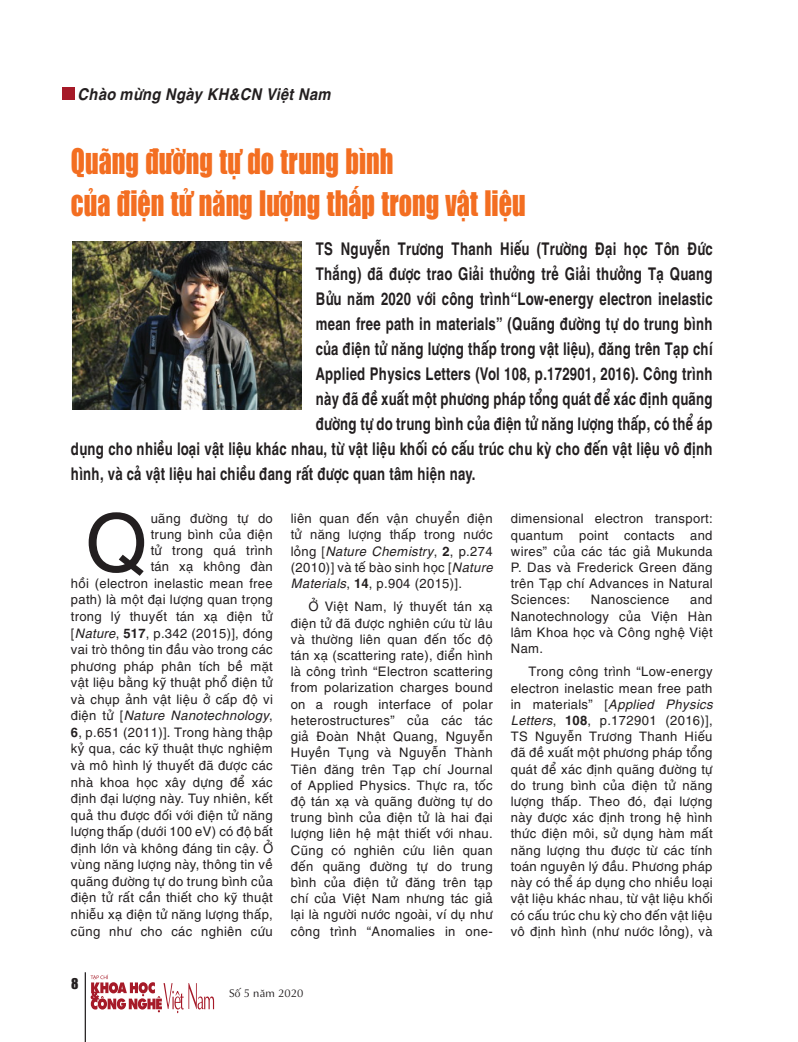
<style>
.page{position:relative;width:798px;height:1042px;background:#fff}
.page>*{position:absolute;margin:0;border:0;box-sizing:border-box;transform-origin:0 0}
.t1{font:80px "UTM Helve";color:#231f20}
.t2{font:32.5px/42.2px "UTM Impact";color:#f36e21;scale:.8 1}
.t3{font:700 17.5px "UTM Helve";color:#231f20;scale:.75 1}
.t4{font:italic 700 16.25px "UTM Helve";color:#231f20;scale:.9 1}
.t5{font:13.75px "UTM Impact";color:#231f20}
.t6{font:13.12px/16.2px "UTM Helve";color:#231f20;text-align:justify}
.t7{font:11.25px "UTM Aptima";color:#231f20}
.s1{font-style:italic}
.s2{font-weight:700}
</style>
<div class="page">
<hr style="left:85px;top:972px;width:1px;height:70px;background:#231f20">
<svg style="left:91px;top:974px;width:123px;height:39px"></svg>
<div style="left:62px;top:88px;width:12px;height:12px;background:#a61a28"></div>
<img style="left:73px;top:241px;width:228px;height:168px">
<p class="t4" style="left:78px;top:80px;width:283px">Chào mừng Ngày KH&amp;CN Việt Nam</p>
<h2 class="t2" style="left:71px;top:138px;width:569px">Quãng đường tự do trung bình<br>của điện tử năng lượng thấp trong vật liệu</h2>
<h3 class="t3" style="left:315px;top:234px;width:530px">TS Nguyễn Trương Thanh Hiếu (Trường Đại học Tôn Đức</h3>
<h3 class="t3" style="left:315px;top:259px;width:531px">Thắng) đã được trao Giải thưởng trẻ Giải thưởng Tạ Quang</h3>
<h3 class="t3" style="left:315px;top:284px;width:531px">Bửu năm 2020 với công trình“Low-energy electron inelastic</h3>
<h3 class="t3" style="left:315px;top:309px;width:531px">mean free path in materials” (Quãng đường tự do trung bình</h3>
<h3 class="t3" style="left:315px;top:334px;width:531px">của điện tử năng lượng thấp trong vật liệu), đăng trên Tạp chí</h3>
<h3 class="t3" style="left:315px;top:359px;width:531px">Applied Physics Letters (Vol 108, p.172901, 2016). Công trình</h3>
<h3 class="t3" style="left:315px;top:384px;width:531px">này đã đề xuất một phương pháp tổng quát để xác định quãng</h3>
<h3 class="t3" style="left:315px;top:409px;width:531px">đường tự do trung bình của điện tử năng lượng thấp, có thể áp</h3>
<h3 class="t3" style="left:71px;top:434px;width:857px">dụng cho nhiều loại vật liệu khác nhau, từ vật liệu khối có cấu trúc chu kỳ cho đến vật liệu vô định</h3>
<h3 class="t3" style="left:71px;top:459px;width:541px">hình, và cả vật liệu hai chiều đang rất được quan tâm hiện nay.</h3>
<p class="t6" style="left:71px;top:509px;width:204px;text-align:right">uãng đường tự do<br>trung bình của điện<br>tử trong quá trình<br>tán xạ không đàn<br>hồi (electron inelastic mean free path) là một đại lượng quan trọng trong lý thuyết tán xạ điện tử [<span class="s1">Nature</span>, <span class="s2">517</span>, p.342 (2015)], đóng vai trò thông tin đầu vào trong các phương pháp phân tích bề mặt vật liệu bằng kỹ thuật phổ điện tử và chụp ảnh vật liệu ở cấp độ vi điện tử [<span class="s1">Nature Nanotechnology</span>,<br><span class="s2">6</span>, p.651 (2011)]. Trong hàng thập kỷ qua, các kỹ thuật thực nghiệm và mô hình lý thuyết đã được các nhà khoa học xây dựng để xác định đại lượng này. Tuy nhiên, kết quả thu được đối với điện tử năng lượng thấp (dưới 100 eV) có độ bất định lớn và không đáng tin cậy. Ở vùng năng lượng này, thông tin về quãng đường tự do trung bình của điện tử rất cần thiết cho kỹ thuật nhiễu xạ điện tử năng lượng thấp, cũng như cho các nghiên cứu</p>
<p class="t6" style="left:291px;top:509px;width:204px">liên quan đến vận chuyển điện tử năng lượng thấp trong nước lỏng [<span class="s1">Nature Chemistry</span>, <span class="s2">2</span>, p.274 (2010)] và tế bào sinh học [<span class="s1">Nature Materials</span>, <span class="s2">14</span>, p.904 (2015)].</p>
<h1 class="t1" style="left:85px;top:480px;width:67px">Q</h1>
<p class="t6" style="left:291px;top:597px;width:204px;text-indent:18px">Ở Việt Nam, lý thuyết tán xạ điện tử đã được nghiên cứu từ lâu và thường liên quan đến tốc độ tán xạ (scattering rate), điển hình là công trình “Electron scattering from polarization charges bound on a rough interface of polar heterostructures” của các tác giả Đoàn Nhật Quang, Nguyễn Huyền Tụng và Nguyễn Thành Tiên đăng trên Tạp chí Journal of Applied Physics. Thực ra, tốc độ tán xạ và quãng đường tự do trung bình của điện tử là hai đại lượng liên hệ mật thiết với nhau.<br>Cũng có nghiên cứu liên quan đến quãng đường tự do trung bình của điện tử đăng trên tạp chí của Việt Nam nhưng tác giả lại là người nước ngoài, ví dụ như công trình “Anomalies in one-</p>
<p class="t5" style="left:71px;top:973px;width:9px">8</p>
<p class="t7" style="left:229px;top:985px;width:76px">Số 5 năm 2020</p>
<p class="t6" style="left:510px;top:509px;width:204px">dimensional electron transport: quantum point contacts and wires” của các tác giả Mukunda P. Das và Frederick Green đăng trên Tạp chí Advances in Natural Sciences:</p>
<p class="t6" style="left:510px;top:590px;width:204px;text-indent:179px">and Nanotechnology của Viện Hàn lâm Khoa học và Công nghệ Việt Nam.</p>
<p class="t6" style="left:510px;top:662px;width:204px;text-indent:18px">Trong công trình “Low-energy electron inelastic mean free path in materials” [<span class="s1">Applied Physics Letters</span>, <span class="s2">108</span>, p.172901 (2016)], TS Nguyễn Trương Thanh Hiếu đã đề xuất một phương pháp tổng quát để xác định quãng đường tự do trung bình của điện tử năng lượng thấp. Theo đó, đại lượng này được xác định trong hệ hình thức điện môi, sử dụng hàm mất năng lượng thu được từ các tính toán nguyên lý đầu. Phương pháp này có thể áp dụng cho nhiều loại vật liệu khác nhau, từ vật liệu khối có cấu trúc chu kỳ cho đến vật liệu vô định hình (như nước lỏng), và</p>
<p class="t6" style="left:590px;top:590px;width:81px">Nanoscience</p>
</div>
